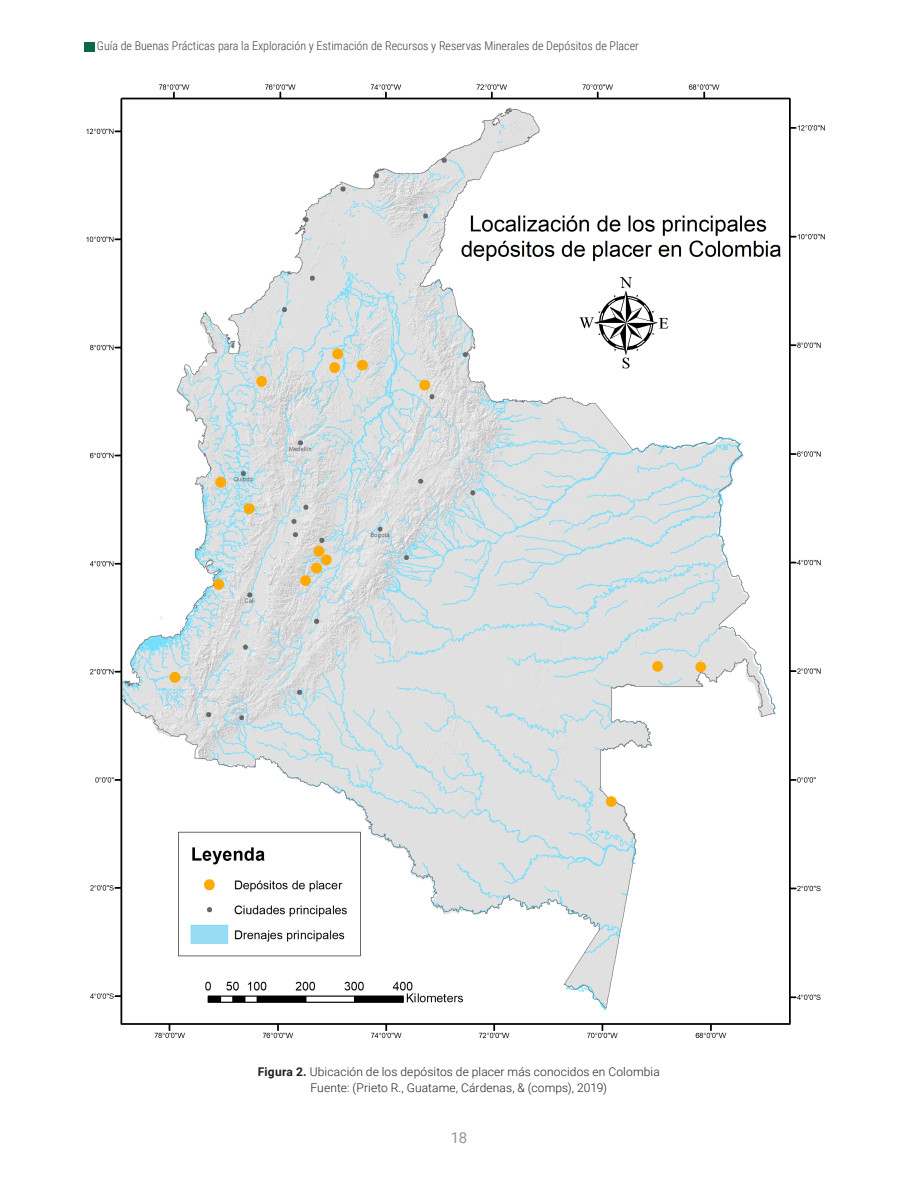
<style>
.page{position:relative;width:918px;height:1188px;background:#fff}
.page>*{position:absolute;margin:0;border:0;box-sizing:border-box;transform-origin:0 0}
.t1{font:15px "Roboto";color:#939598}
.Figura{font:300 12px "Roboto";letter-spacing:.01em;color:#231f20}
.t2{font:300 12px "Roboto Condensed";color:#3e3e3f}
.s1{font-weight:700}
</style>
<div class="page">
<div style="left:84px;top:43px;width:11px;height:9px;background:#0b674c"></div>
<img style="left:86px;top:84px;width:739px;height:955px">
<p class="t2" style="left:97px;top:38px;width:543px">Guía de Buenas Prácticas para la Exploración y Estimación de Recursos y Reservas Minerales de Depósitos de Placer</p>
<p class="Figura" style="left:258px;top:1063px;width:403px"><span class="s1">Figura 2.</span> Ubicación de los depósitos de placer más conocidos en Colombia</p>
<p class="Figura" style="left:311px;top:1080px;width:298px">Fuente: (Prieto R., Guatame, Cárdenas, &amp; (comps), 2019)</p>
<p class="t1" style="left:451px;top:1127px;width:18px">18</p>
</div>
